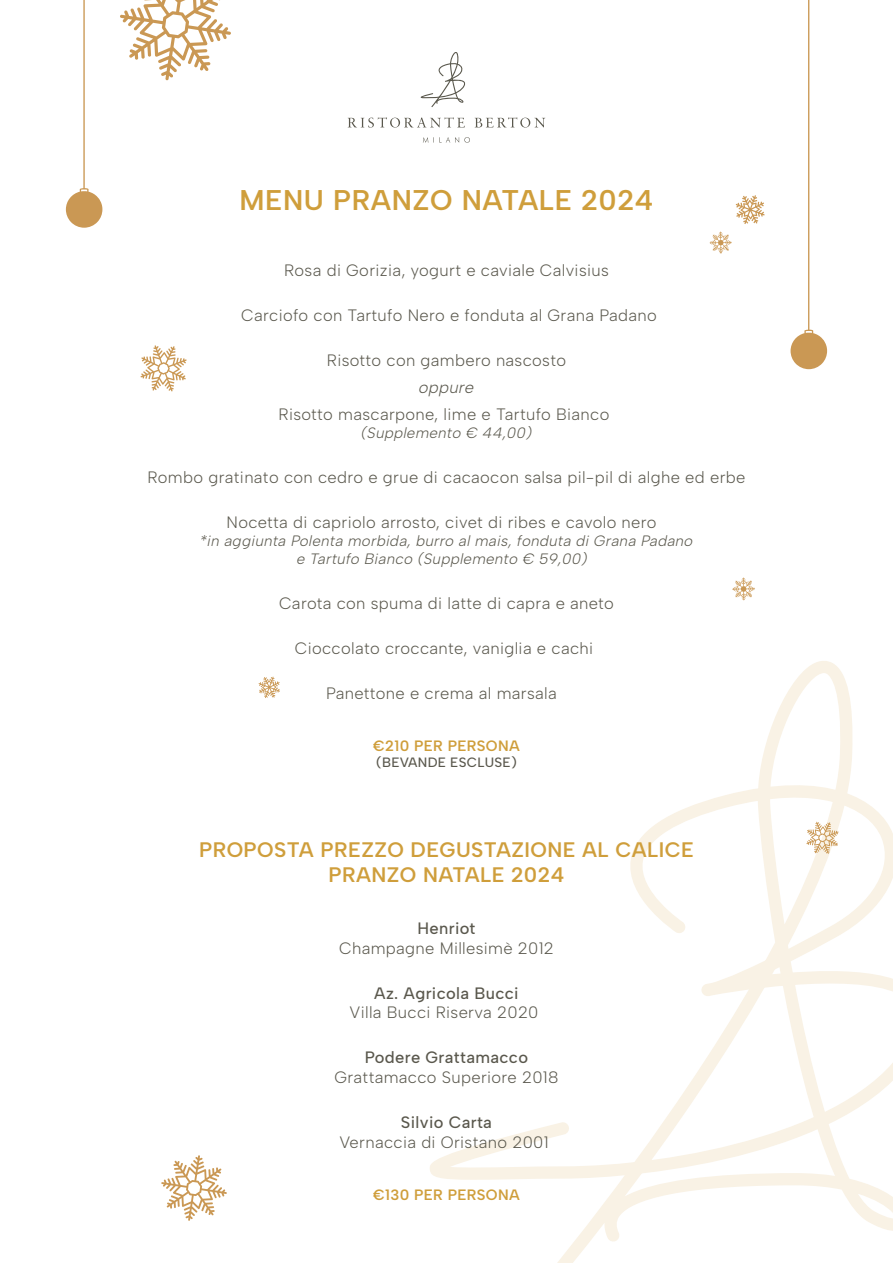
<style>
.page{position:relative;width:893px;height:1263px;background:#fff}
.page>*{position:absolute;margin:0;border:0;box-sizing:border-box;transform-origin:0 0}
.t1{font:600 28.5px "Albert Sans";letter-spacing:.02em;color:#cf9e3b}
.t2{font:600 21px/25.2px "Albert Sans";letter-spacing:.02em;color:#cf9e3b;text-align:center}
.t3{font:300 16.5px "Albert Sans";letter-spacing:.02em;color:#5a584d}
.t4{font:500 16.5px "Albert Sans";letter-spacing:.02em;color:#5a584d}
.t5{font:italic 300 16.5px "Albert Sans";letter-spacing:.02em;color:#5a584d}
.t6{font:italic 300 15px/18px "Albert Sans";letter-spacing:.02em;color:#5a584d;text-align:center}
.t7{font:600 15px "Albert Sans";letter-spacing:.02em;color:#cf9e3b}
.t8{font:500 13.5px "Albert Sans";letter-spacing:.02em;color:#5a584d}
</style>
<div class="page">
<svg style="left:430px;top:1125px;width:120px;height:55px"></svg>
<svg style="left:550px;top:661px;width:343px;height:602px"></svg>
<svg style="left:421px;top:52px;width:44px;height:55px"></svg>
<svg style="left:348px;top:117px;width:197px;height:11px"></svg>
<svg style="left:423px;top:137px;width:47px;height:6px"></svg>
<svg style="left:259px;top:677px;width:21px;height:21px"></svg>
<svg style="left:736px;top:195px;width:29px;height:29px"></svg>
<svg style="left:806px;top:822px;width:33px;height:32px"></svg>
<svg style="left:140px;top:345px;width:47px;height:46px"></svg>
<svg style="left:161px;top:1155px;width:66px;height:66px"></svg>
<svg style="left:120px;top:0;width:111px;height:80px"></svg>
<svg style="left:710px;top:232px;width:22px;height:22px"></svg>
<svg style="left:732px;top:577px;width:23px;height:23px"></svg>
<svg style="left:66px;top:0;width:36px;height:228px"></svg>
<svg style="left:791px;top:0;width:36px;height:369px"></svg>
<h1 class="t1" style="left:239px;top:182px;width:415px">MENU PRANZO NATALE 2024</h1>
<p class="t3" style="left:284px;top:260px;width:326px">Rosa di Gorizia, yogurt e caviale Calvisius</p>
<p class="t3" style="left:241px;top:305px;width:417px">Carciofo con Tartufo Nero e fonduta al Grana Padano</p>
<p class="t3" style="left:327px;top:350px;width:241px">Risotto con gambero nascosto</p>
<p class="t5" style="left:419px;top:377px;width:57px">oppure</p>
<p class="t3" style="left:279px;top:404px;width:332px">Risotto mascarpone, lime e Tartufo Bianco</p>
<p class="t6" style="left:361px;top:424px;width:172px">(Supplemento € 44,00)</p>
<p class="t3" style="left:148px;top:467px;width:599px">Rombo gratinato con cedro e grue di cacaocon salsa pil-pil di alghe ed erbe</p>
<p class="t3" style="left:227px;top:512px;width:432px">Nocetta di capriolo arrosto, civet di ribes e cavolo nero</p>
<p class="t6" style="left:200px;top:532px;width:495px">*in aggiunta Polenta morbida, burro al mais, fonduta di Grana Padano e Tartufo Bianco (Supplemento € 59,00)</p>
<p class="t3" style="left:279px;top:593px;width:336px">Carota con spuma di latte di capra e aneto</p>
<p class="t3" style="left:295px;top:638px;width:300px">Cioccolato croccante, vaniglia e cachi</p>
<p class="t3" style="left:326px;top:683px;width:232px">Panettone e crema al marsala</p>
<p class="t7" style="left:373px;top:736px;width:148px">€210 PER PERSONA</p>
<p class="t8" style="left:376px;top:754px;width:142px">(BEVANDE ESCLUSE)</p>
<p class="t2" style="left:199px;top:837px;width:496px">PROPOSTA PREZZO DEGUSTAZIONE AL CALICE<br>PRANZO NATALE 2024</p>
<p class="t4" style="left:417px;top:918px;width:59px">Henriot</p>
<p class="t3" style="left:339px;top:938px;width:216px">Champagne Millesimè 2012</p>
<p class="t4" style="left:374px;top:983px;width:146px">Az. Agricola Bucci</p>
<p class="t3" style="left:350px;top:1002px;width:190px">Villa Bucci Riserva 2020</p>
<p class="t4" style="left:365px;top:1047px;width:165px">Podere Grattamacco</p>
<p class="t3" style="left:334px;top:1067px;width:226px">Grattamacco Superiore 2018</p>
<p class="t4" style="left:401px;top:1112px;width:93px">Silvio Carta</p>
<p class="t3" style="left:339px;top:1132px;width:211px">Vernaccia di Oristano 2001</p>
<p class="t7" style="left:373px;top:1185px;width:148px">€130 PER PERSONA</p>
</div>
